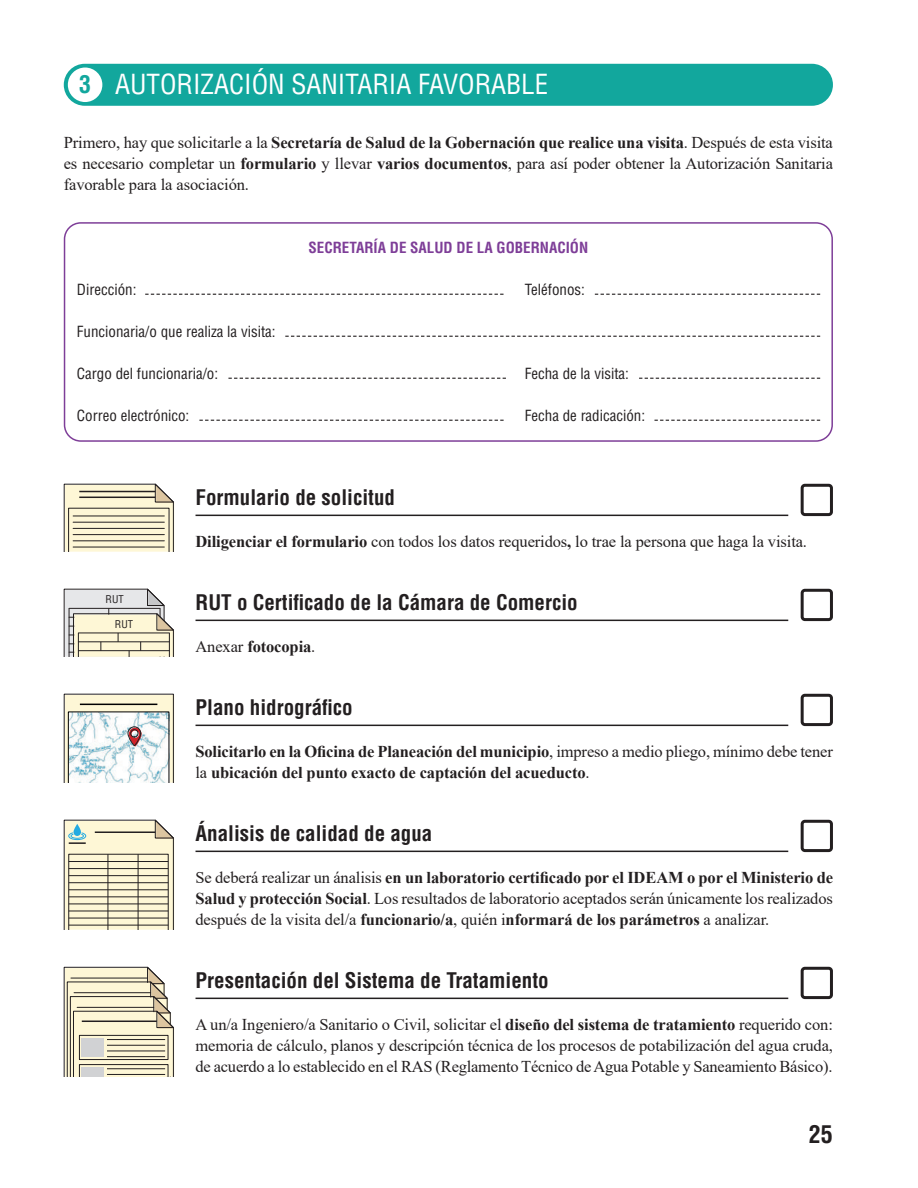
<style>
.page{position:relative;width:918px;height:1188px;background:#fff}
.page>*{position:absolute;margin:0;border:0;box-sizing:border-box;transform-origin:0 0}
.t1{font:condensed 27px "Helvetica LT Std";color:#fff}
.t2{font:700 condensed 24px "Helvetica LT Std";color:#231f20}
.t3{font:700 condensed 21px "Helvetica LT Std";color:#231f20}
.t4{font:16.5px/21px "Times New Roman";letter-spacing:-.01em;color:#231f20;text-align:justify}
.t5{font:700 16.5px/21px "Times New Roman";letter-spacing:-.01em;color:#231f20}
.t6{font:condensed 15px "Helvetica LT Std";color:#231f20}
.t7{font:700 condensed 15px "Helvetica LT Std";color:#7e3e98}
.t8{font:condensed 10.5px "Helvetica LT Std";color:#231f20}
.s1{font-weight:700;font-size:24px;color:#12a79d}
.s2{font-weight:700}
.s3{font-weight:400}
</style>
<div class="page">
<div style="left:64px;top:64px;width:769px;height:42px;background:#12a79d;border-radius:21px"></div>
<div style="left:68px;top:68px;width:34px;height:34px;background:#fff;border-radius:50%"></div>
<div style="left:801px;top:484px;width:32px;height:32px;border:3px solid #231f20;border-radius:3px"></div>
<div style="left:801px;top:589px;width:32px;height:32px;border:3px solid #231f20;border-radius:3px"></div>
<div style="left:801px;top:820px;width:32px;height:32px;border:3px solid #231f20;border-radius:3px"></div>
<div style="left:801px;top:967px;width:32px;height:32px;border:3px solid #231f20;border-radius:3px"></div>
<div style="left:801px;top:694px;width:32px;height:32px;border:3px solid #231f20;border-radius:3px"></div>
<hr style="left:196px;top:515px;width:592px;height:1px;background:#231f20">
<hr style="left:196px;top:620px;width:592px;height:1px;background:#231f20">
<hr style="left:196px;top:998px;width:592px;height:1px;background:#231f20">
<hr style="left:196px;top:851px;width:592px;height:1px;background:#231f20">
<hr style="left:196px;top:725px;width:592px;height:1px;background:#231f20">
<svg style="left:64px;top:484px;width:110px;height:68px;background:#e7e1c4"></svg>
<hr style="left:79px;top:491px;width:76px;height:1px;background:#231f20">
<hr style="left:79px;top:497px;width:76px;height:1px;background:#231f20">
<hr style="left:73px;top:522px;width:91px;height:1px;background:#231f20">
<hr style="left:73px;top:516px;width:91px;height:1px;background:#231f20">
<hr style="left:73px;top:528px;width:91px;height:1px;background:#231f20">
<hr style="left:73px;top:534px;width:91px;height:1px;background:#231f20">
<hr style="left:73px;top:540px;width:91px;height:1px;background:#231f20">
<hr style="left:73px;top:547px;width:91px;height:1px;background:#231f20">
<svg style="left:64px;top:589px;width:110px;height:68px;background:#dad6c7"></svg>
<svg style="left:64px;top:967px;width:110px;height:110px;background:#d8d2b9"></svg>
<div style="left:82px;top:1067px;width:22px;height:10px;background:#d1d2d4"></div>
<hr style="left:107px;top:1069px;width:58px;height:1px;background:#231f20">
<hr style="left:107px;top:1074px;width:58px;height:1px;background:#231f20">
<svg style="left:64px;top:820px;width:110px;height:110px;background:#e7e1c5"></svg>
<hr style="left:69px;top:861px;width:99px;height:1px;background:#231f20">
<hr style="left:69px;top:868px;width:99px;height:1px;background:#231f20">
<hr style="left:69px;top:875px;width:99px;height:1px;background:#231f20">
<hr style="left:69px;top:882px;width:99px;height:1px;background:#231f20">
<hr style="left:69px;top:889px;width:99px;height:1px;background:#231f20">
<hr style="left:69px;top:896px;width:99px;height:1px;background:#231f20">
<hr style="left:69px;top:904px;width:99px;height:1px;background:#231f20">
<hr style="left:69px;top:911px;width:99px;height:1px;background:#231f20">
<hr style="left:69px;top:918px;width:99px;height:1px;background:#231f20">
<hr style="left:69px;top:925px;width:99px;height:1px;background:#231f20">
<hr style="left:108px;top:854px;width:1px;height:76px;background:#231f20">
<hr style="left:138px;top:854px;width:1px;height:76px;background:#231f20">
<svg style="left:64px;top:694px;width:110px;height:89px"></svg>
<svg style="left:285px;top:336px;width:535px;height:1px"></svg>
<svg style="left:639px;top:378px;width:181px;height:1px"></svg>
<svg style="left:228px;top:378px;width:278px;height:1px"></svg>
<div style="left:64px;top:222px;width:769px;height:220px;border:2px solid #7e3e98;border-radius:16px"></div>
<svg style="left:145px;top:294px;width:359px;height:1px"></svg>
<svg style="left:595px;top:294px;width:225px;height:1px"></svg>
<svg style="left:199px;top:420px;width:305px;height:1px"></svg>
<svg style="left:654px;top:420px;width:166px;height:1px"></svg>
<h1 class="t1" style="left:79px;top:68px;width:471px"><span class="s1">3</span> AUTORIZACIÓN SANITARIA FAVORABLE</h1>
<p class="t4" style="left:64px;top:131px;width:771px">Primero, hay que solicitarle a la <span class="s2">Secretaría de Salud de la Gobernación que realice una visita</span>. Después de esta visita es necesario completar un <span class="s2">formulario</span> y llevar <span class="s2">varios documentos</span>, para así poder obtener la Autorización Sanitaria favorable para la asociación.</p>
<p class="t7" style="left:309px;top:238px;width:281px">SECRETARÍA DE SALUD DE LA GOBERNACIÓN</p>
<p class="t6" style="left:77px;top:280px;width:61px">Dirección:</p>
<p class="t6" style="left:525px;top:280px;width:62px">Teléfonos:</p>
<p class="t6" style="left:77px;top:322px;width:200px">Funcionaria/o que realiza la visita:</p>
<p class="t6" style="left:77px;top:364px;width:143px">Cargo del funcionaria/o:</p>
<p class="t6" style="left:525px;top:364px;width:106px">Fecha de la visita:</p>
<p class="t6" style="left:77px;top:406px;width:114px">Correo electrónico:</p>
<p class="t6" style="left:525px;top:406px;width:122px">Fecha de radicación:</p>
<p class="t3" style="left:196px;top:484px;width:201px">Formulario de solicitud</p>
<p class="t8" style="left:106px;top:593px;width:20px">RUT</p>
<p class="t8" style="left:115px;top:617px;width:20px">RUT</p>
<p class="t4" style="left:196px;top:530px;width:613px"><span class="s2">Diligenciar el formulario</span> con todos los datos requeridos<span class="s2">,</span> lo trae la persona que haga la visita.</p>
<p class="t3" style="left:196px;top:589px;width:384px">RUT o Certificado de la Cámara de Comercio</p>
<p class="t5" style="left:196px;top:635px;width:121px"><span class="s3">Anexar</span> fotocopia<span class="s3">.</span></p>
<p class="t3" style="left:196px;top:694px;width:158px">Plano hidrográfico</p>
<p class="t5" style="left:196px;top:740px;width:639px">Solicitarlo en la Oficina de Planeación del municipio<span class="s3">, impreso a medio pliego, mínimo debe tener la</span> ubicación del punto exacto de captación del acueducto<span class="s3">.</span></p>
<p class="t3" style="left:196px;top:820px;width:238px">Ánalisis de calidad de agua</p>
<p class="t4" style="left:196px;top:866px;width:639px">Se deberá realizar un ánalisis <span class="s2">en un laboratorio certificado por el IDEAM o por el Ministerio de Salud y protección Social</span>. Los resultados de laboratorio aceptados serán únicamente los realizados después de la visita del/a <span class="s2">funcionario/a</span>, quién i<span class="s2">nformará de los parámetros</span> a analizar.</p>
<p class="t3" style="left:196px;top:967px;width:355px">Presentación del Sistema de Tratamiento</p>
<p class="t4" style="left:196px;top:1013px;width:639px">A un/a Ingeniero/a Sanitario o Civil, solicitar el <span class="s2">diseño del sistema de tratamiento</span> requerido con: memoria de cálculo, planos y descripción técnica de los procesos de potabilización del agua cruda, de acuerdo a lo establecido en el RAS (Reglamento Técnico de Agua Potable y Saneamiento Básico).</p>
<h2 class="t2" style="left:809px;top:1120px;width:25px">25</h2>
</div>
